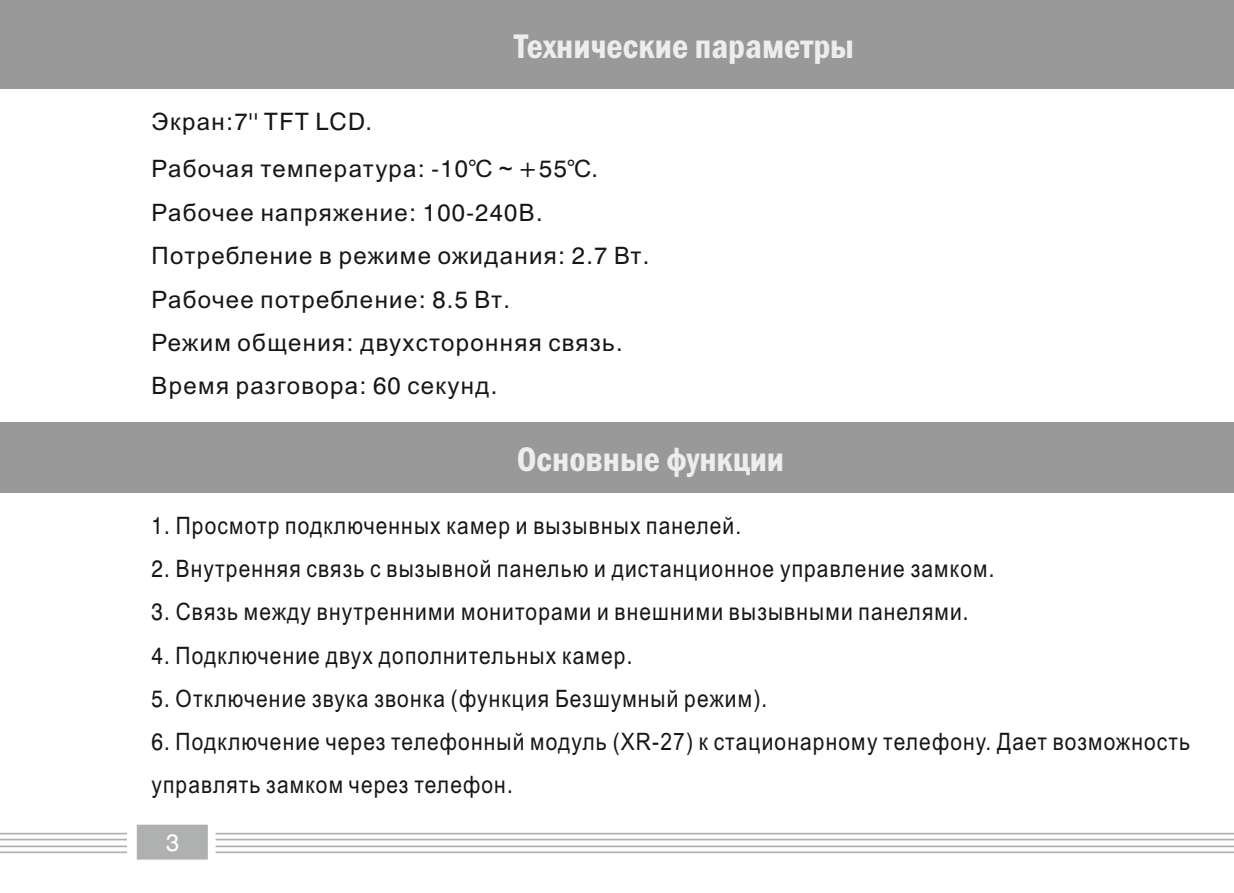
<style>
.page{position:relative;width:1234px;height:893px;background:#fff}
.page>*{position:absolute;margin:0;border:0;box-sizing:border-box;transform-origin:0 0}
.t1{font:600 condensed 35.4px "Franklin Gothic";color:#eceded}
.t2{font:24px/43.2px "Arial";letter-spacing:.055em;color:#151616;scale:.87 1}
.t3{font:24px/43.5px "Arial";letter-spacing:.055em;color:#151616}
.t4{font:24px "Swiss 721 BT";letter-spacing:.055em;color:#151616}
.t5{font:24px "Swiss 721 BT";color:#fff}
.s1{font-family:"Arial"}
.s2{font-family:"Swiss 721 BT"}
.s3{font-family:"Arial Unicode MS"}
</style>
<div class="page">
<div style="left:0;top:422px;width:1233px;height:71px;background:#999"></div>
<hr style="left:0;top:833px;width:1233px;height:1px;background:#afb0b0">
<hr style="left:0;top:839px;width:1233px;height:1px;background:#afb0b0">
<hr style="left:0;top:845px;width:1233px;height:2px;background:#afb0b0">
<hr style="left:0;top:851px;width:1233px;height:2px;background:#afb0b0">
<svg style="left:126px;top:824px;width:90px;height:36px"></svg>
<div style="left:0;top:0;width:1233px;height:89px;background:#999"></div>
<h1 class="t1" style="left:514px;top:33px;width:341px">Технические параметры</h1>
<p class="t4" style="left:152px;top:112px;width:222px"><span class="s1">Экран</span>:7'' TFT LCD.</p>
<p class="t3" style="left:151px;top:149px;width:499px">Рабочая температура<span class="s2">: -10</span><span class="s3">℃～</span><span class="s2">+55</span><span class="s3">℃</span><span class="s2">.<br></span>Рабочее напряжение<span class="s2">: 100-240</span>В<span class="s2">.<br></span>Потребление в режиме ожидания<span class="s2">: 2.7</span> Вт<span class="s2">.<br></span>Рабочее потребление<span class="s2">: 8.5</span> Вт<span class="s2">.<br></span>Режим общения<span class="s2">:</span> двухсторонняя связь<span class="s2">.<br></span>Время разговора<span class="s2">: 60</span> секунд<span class="s2">.</span></p>
<h1 class="t1" style="left:516px;top:446px;width:269px">Основные функции</h1>
<p class="t2" style="left:152px;top:506px;width:679px"><span class="s2">1.</span> Просмотр подключенных камер и вызывных панелей.</p>
<p class="t2" style="left:152px;top:549px;width:970px"><span class="s2">2.</span> Внутренняя связь с вызывной панелью и дистанционное управление замком<span class="s2">.</span></p>
<p class="t2" style="left:151px;top:593px;width:940px"><span class="s2">3.</span> Связь между внутренними мониторами и внешними вызывными панелями<span class="s2">.</span></p>
<p class="t2" style="left:151px;top:636px;width:554px"><span class="s2">4.</span> Подключение двух дополнительных камер<span class="s2">.</span></p>
<p class="t2" style="left:151px;top:679px;width:708px"><span class="s2">5.</span> Отключение звука звонка (функция Безшумный режим)<span class="s2">.</span></p>
<p class="t2" style="left:151px;top:722px;width:1194px"><span class="s2">6.</span> Подключение через телефонный модуль (XR-27) к стационарному телефону. Дает возможность управлять замком через телефон<span class="s2">.</span></p>
<p class="t5" style="left:166px;top:833px;width:15px">3</p>
</div>
